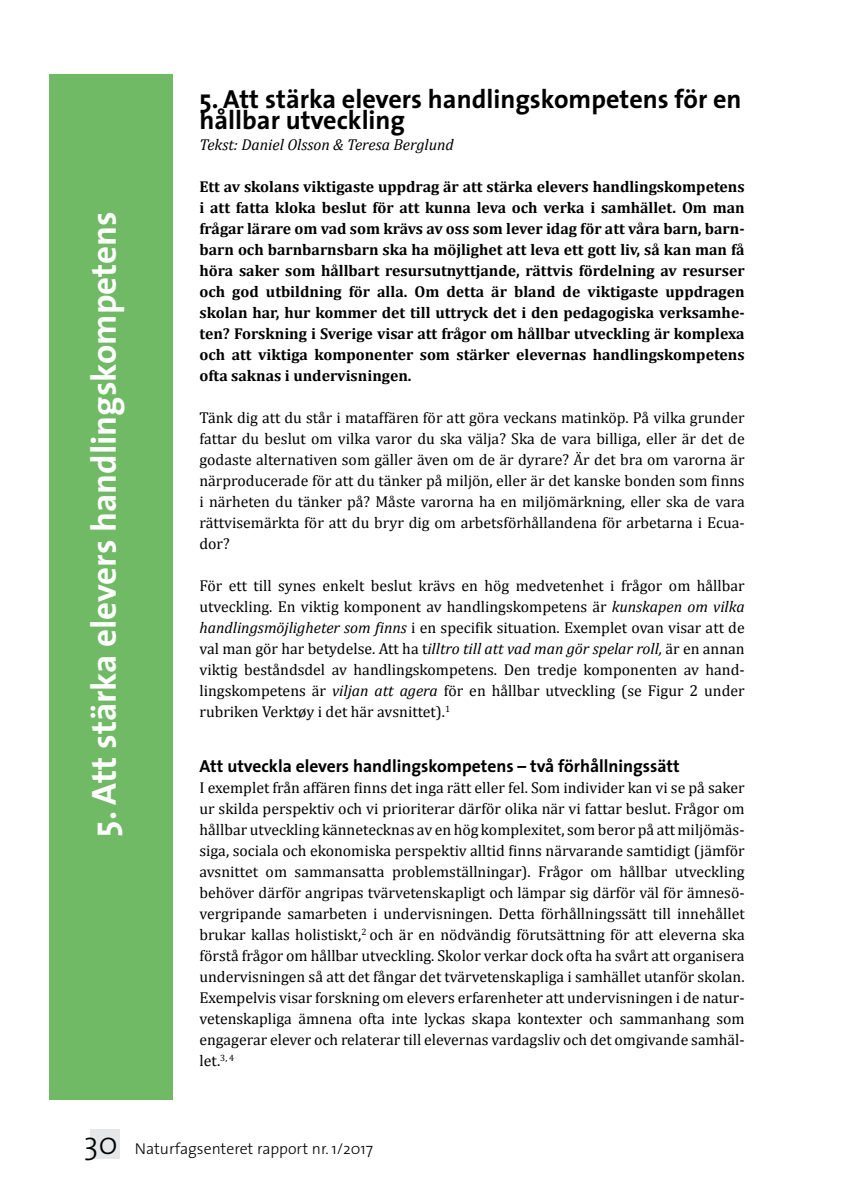
<style>
.page{position:relative;width:844px;height:1191px;background:#fff}
.page>*{position:absolute;margin:0;border:0;box-sizing:border-box;transform-origin:0 0}
.t1{font:700 35px "The Sans";color:#fff}
.t2{font:700 26.25px/21px "The Sans";color:#000}
.t3{font:700 17.5px "The Sans";color:#000}
.t4{font:15.75px/21px "Cambria";color:#000;text-align:justify}
.t5{font:700 15.75px/21px "Cambria";color:#000;text-align:justify}
.t6{font:300 15.75px "The Sans";color:#000}
.t7{font:italic 15.75px "Cambria";color:#000}
.s1{font-style:italic}
.s2{font-size:31.5px}
</style>
<div class="page">
<div style="left:91px;top:1128px;width:29px;height:30px;background:#e6e7e8"></div>
<div style="left:50px;top:74px;width:123px;height:1026px;background:#70b965"></div>
<h1 class="t1" style="left:75px;top:836px;width:627px;rotate:-90deg">5. Att stärka elevers handlingskompetens</h1>
<h2 class="t2" style="left:199px;top:88px;width:543px">5. Att stärka elevers handlingskompetens för en hållbar utveckling</h2>
<p class="t7" style="left:199px;top:134px;width:256px">Tekst: Daniel Olsson &amp; Teresa Berglund</p>
<p class="t5" style="left:199px;top:176px;width:546px">Ett av skolans viktigaste uppdrag är att stärka elevers handlingskompetens i att fatta kloka beslut för att kunna leva och verka i samhället. Om man frågar lärare om vad som krävs av oss som lever idag för att våra barn, barn&shy;barn och barnbarnsbarn ska ha möjlighet att leva ett gott liv, så kan man få höra saker som hållbart resursutnyttjande, rättvis fördelning av resurser och god utbildning för alla. Om detta är bland de viktigaste uppdragen skolan har, hur kommer det till uttryck det i den pedagogiska verksamhe&shy;ten? Forskning i Sverige visar att frågor om hållbar utveckling är komplexa och att viktiga komponenter som stärker elevernas handlingskompetens ofta saknas i undervisningen.</p>
<p class="t4" style="left:199px;top:407px;width:546px">Tänk dig att du står i mataffären för att göra veckans matinköp. På vilka grunder fattar du beslut om vilka varor du ska välja? Ska de vara billiga, eller är det de godaste alternativen som gäller även om de är dyrare? Är det bra om varorna är närproducerade för att du tänker på miljön, eller är det kanske bonden som finns i närheten du tänker på? Måste varorna ha en miljömärkning, eller ska de vara rättvisemärkta för att du bryr dig om arbetsförhållandena för arbetarna i Ecua&shy;dor?</p>
<p class="t4" style="left:199px;top:575px;width:546px">För ett till synes enkelt beslut krävs en hög medvetenhet i frågor om hållbar utveckling. En viktig komponent av handlingskompetens är <span class="s1">kunskapen om vilka handlingsmöjligheter som finns</span> i en specifik situation. Exemplet ovan visar att de val man gör har betydelse. Att ha t<span class="s1">illtro till att vad man gör spelar roll,</span> är en annan viktig beståndsdel av handlingskompetens. Den tredje komponenten av hand&shy;lingskompetens är <span class="s1">viljan att agera</span> för en hållbar utveckling (se Figur 2 under rubriken Verktøy i det här avsnittet).<sup>1</sup></p>
<p class="t3" style="left:199px;top:751px;width:481px">Att utveckla elevers handlingskompetens – två förhållningssätt</p>
<p class="t4" style="left:199px;top:777px;width:546px">I exemplet från affären finns det inga rätt eller fel. Som individer kan vi se på saker ur skilda perspektiv och vi prioriterar därför olika när vi fattar beslut. Frågor om hållbar utveckling kännetecknas av en hög komplexitet, som beror på att miljömäs&shy;siga, sociala och ekonomiska perspektiv alltid finns närvarande samtidigt (jämför avsnittet om sammansatta problemställningar). Frågor om hållbar utveckling behöver därför angripas tvärvetenskapligt och lämpar sig därför väl för ämnesö&shy;vergripande samarbeten i undervisningen. Detta förhållningssätt till innehållet brukar kallas holistiskt,<sup>2</sup> och är en nödvändig förutsättning för att eleverna ska förstå frågor om hållbar utveckling. Skolor verkar dock ofta ha svårt att organisera undervisningen så att det fångar det tvärvetenskapliga i samhället utanför skolan.<br>Exempelvis visar forskning om elevers erfarenheter att undervisningen i de natur&shy;vetenskapliga ämnena ofta inte lyckas skapa kontexter och sammanhang som engagerar elever och relaterar till elevernas vardagsliv och det omgivande samhäl&shy;let.<sup>3,</sup> <sup>4</sup></p>
<p class="t6" style="left:84px;top:1135px;width:290px"><span class="s2">30</span> Naturfagsenteret rapport nr. 1/2017</p>
</div>
